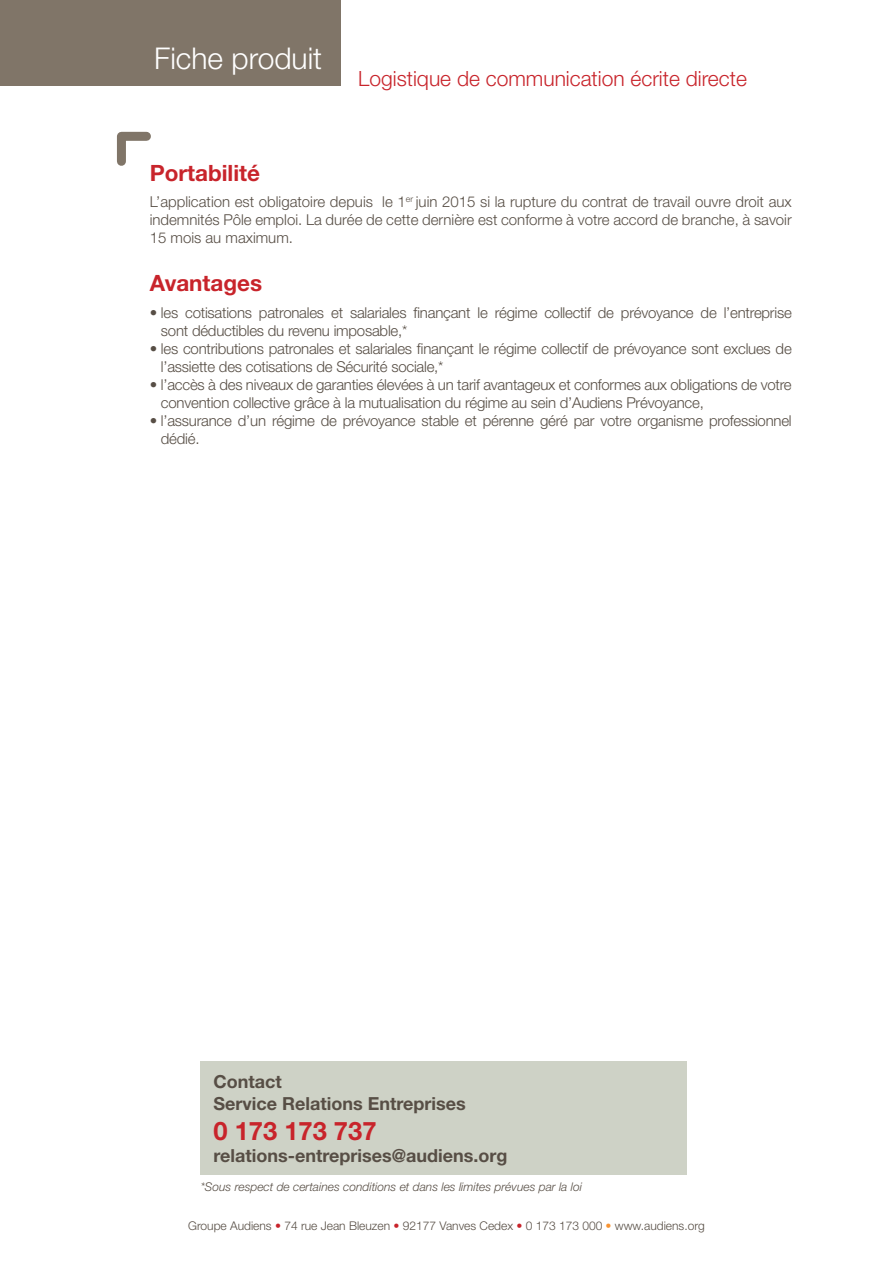
<style>
.page{position:relative;width:893px;height:1263px;background:#fff}
.page>*{position:absolute;margin:0;border:0;box-sizing:border-box;transform-origin:0 0}
.t1{font:300 30px "Helvetica Neue";color:#fff}
.t2{font:700 25.5px "Helvetica Neue";color:#c8242b}
.t3{font:700 22.5px "Helvetica Neue";color:#c8242b}
.t4{font:300 21px "Helvetica Neue";color:#c8242b}
.t5{font:700 18px/21.6px "Helvetica Neue";color:#574e45}
.t6{font:300 15px/18px "Helvetica Neue";letter-spacing:-.015em;color:#574e45}
.t7{font:300 12px "Helvetica Neue";color:#574e45}
.t8{font:italic 300 12px "Helvetica Neue";color:#574e45}
.s1{color:#c8242b}
.s2{color:#f79332}
</style>
<div class="page">
<div style="left:0;top:0;width:340px;height:85px;background:#807568"></div>
<svg style="left:117px;top:131px;width:34px;height:35px"></svg>
<div style="left:201px;top:1061px;width:486px;height:114px;background:#ced2c6"></div>
<h1 class="t1" style="left:154px;top:40px;width:169px">Fiche produit</h1>
<h3 class="t4" style="left:358px;top:65px;width:390px">Logistique de communication écrite directe</h3>
<h3 class="t3" style="left:150px;top:159px;width:112px">Portabilité</h3>
<p class="t6" style="left:150px;top:193px;width:644px;text-align:justify">L’application est obligatoire depuis le 1<sup>er</sup> juin 2015 si la rupture du contrat de travail ouvre droit aux indemnités Pôle emploi. La durée de cette dernière est conforme à votre accord de branche, à savoir 15 mois au maximum.</p>
<h3 class="t3" style="left:150px;top:269px;width:114px">Avantages</h3>
<p class="t6" style="left:161px;top:303px;width:632px;text-indent:-11px">• les cotisations patronales et salariales finançant le régime collectif de prévoyance de l’entreprise sont déductibles du revenu imposable,*</p>
<p class="t6" style="left:161px;top:339px;width:632px;text-indent:-11px">• les contributions patronales et salariales finançant le régime collectif de prévoyance sont exclues de l’assiette des cotisations de Sécurité sociale,*</p>
<p class="t6" style="left:161px;top:375px;width:632px;text-indent:-11px">• l’accès à des niveaux de garanties élevées à un tarif avantageux et conformes aux obligations de votre convention collective grâce à la mutualisation du régime au sein d’Audiens Prévoyance,</p>
<p class="t6" style="left:161px;top:411px;width:632px;text-indent:-11px">• l’assurance d’un régime de prévoyance stable et pérenne géré par votre organisme professionnel dédié.</p>
<p class="t5" style="left:213px;top:1070px;width:254px">Contact<br>Service Relations Entreprises</p>
<h2 class="t2" style="left:213px;top:1115px;width:165px">0 173 173 737</h2>
<p class="t5" style="left:213px;top:1144px;width:296px">relations-entreprises@audiens.org</p>
<p class="t8" style="left:201px;top:1179px;width:383px">*Sous respect de certaines conditions et dans les limites prévues par la loi</p>
<p class="t7" style="left:188px;top:1218px;width:518px">Groupe Audiens <span class="s1">•</span> 74 rue Jean Bleuzen <span class="s1">•</span> 92177 Vanves Cedex <span class="s1">•</span> 0 173 173 000 <span class="s2">•</span> www.audiens.org</p>
</div>
